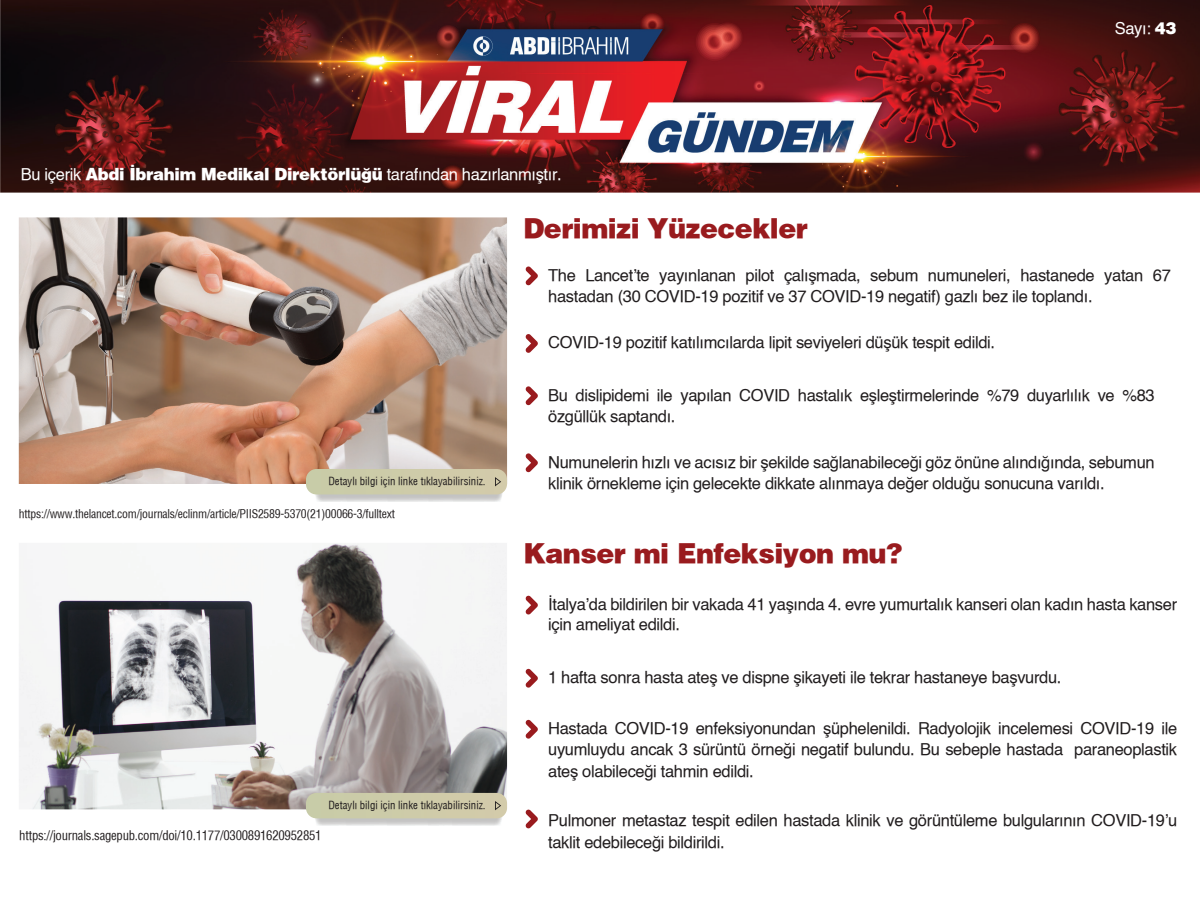
<style>
.page{position:relative;width:1200px;height:900px;background:#fff}
.page>*{position:absolute;margin:0;border:0;box-sizing:border-box;transform-origin:0 0}
.t1{font:27px "Helvetica X Black";letter-spacing:-.02em;color:#991b1e}
.t2{font:16.5px/21.5px "Helvetica X Book";letter-spacing:-.02em;color:#211d1e}
.t3{font:16.5px "Helvetica X Book";letter-spacing:-.02em;color:#fff}
.t4{font:12.75px "Helvetica T Condenced";letter-spacing:-.02em;color:#211d1e}
.t5{font:11.7px "Helvetica T Condenced";letter-spacing:-.02em;color:#211d1e}
.t6{font:10.8px "Helvetica Condensed X Book";color:#211d1e}
.s1{font-family:"Helvetica X Black"}
</style>
<div class="page">
<img style="left:0;top:0;width:1200px;height:810px">
<svg style="left:525px;top:267px;width:13px;height:19px"></svg>
<svg style="left:525px;top:334px;width:13px;height:19px"></svg>
<svg style="left:525px;top:386px;width:13px;height:19px"></svg>
<svg style="left:525px;top:453px;width:13px;height:19px"></svg>
<svg style="left:525px;top:596px;width:13px;height:19px"></svg>
<svg style="left:525px;top:669px;width:13px;height:19px"></svg>
<svg style="left:525px;top:720px;width:13px;height:19px"></svg>
<svg style="left:525px;top:810px;width:13px;height:19px"></svg>
<img style="left:19px;top:543px;width:488px;height:266px">
<img style="left:314px;top:818px;width:188px;height:8px">
<div style="left:306px;top:793px;width:201px;height:25px;background:#cecba9"></div>
<img style="left:19px;top:217px;width:488px;height:267px">
<img style="left:312px;top:494px;width:193px;height:8px">
<div style="left:306px;top:469px;width:201px;height:25px;background:#cecba9"></div>
<p class="t3" style="left:21px;top:163px;width:543px">Bu içerik <span class="s1">Abdi İbrahim Medikal Direktörlüğü</span> tarafından hazırlanmıştır.</p>
<h1 class="t1" style="left:524px;top:210px;width:286px">Derimizi Yüzecekler</h1>
<p class="t3" style="left:1115px;top:17px;width:63px">Sayı: <span class="s1">43</span></p>
<p class="t6" style="left:328px;top:475px;width:159px">Detaylı bilgi için linke tıklayabilirsiniz.</p>
<p class="t5" style="left:19px;top:506px;width:378px">https://www.thelancet.com/journals/eclinm/article/PIIS2589-5370(21)00066-3/fulltext</p>
<p class="t4" style="left:19px;top:827px;width:304px">https://journals.sagepub.com/doi/10.1177/0300891620952851</p>
<p class="t6" style="left:328px;top:799px;width:159px">Detaylı bilgi için linke tıklayabilirsiniz.</p>
<p class="t2" style="left:548px;top:265px;width:624px">The Lancet’te yayınlanan pilot çalışmada, sebum numuneleri, hastanede yatan 67 hastadan (30 COVID-19 pozitif ve 37 COVID-19 negatif) gazlı bez ile toplandı.</p>
<p class="t2" style="left:548px;top:333px;width:449px">COVID-19 pozitif katılımcılarda lipit seviyeleri düşük tespit edildi.</p>
<p class="t2" style="left:548px;top:385px;width:608px">Bu dislipidemi ile yapılan COVID hastalık eşleştirmelerinde %79 duyarlılık ve %83 özgüllük saptandı.</p>
<p class="t2" style="left:548px;top:452px;width:608px">Numunelerin hızlı ve acısız bir şekilde sağlanabileceği göz önüne alındığında, sebumun klinik örnekleme için gelecekte dikkate alınmaya değer olduğu sonucuna varıldı.</p>
<h1 class="t1" style="left:524px;top:536px;width:381px">Kanser mi Enfeksiyon mu?</h1>
<p class="t2" style="left:548px;top:595px;width:631px;line-height:19.8px">İtalya’da bildirilen bir vakada 41 yaşında 4. evre yumurtalık kanseri olan kadın hasta kanser için ameliyat edildi.</p>
<p class="t2" style="left:548px;top:667px;width:515px">1 hafta sonra hasta ateş ve dispne şikayeti ile tekrar hastaneye başvurdu.</p>
<p class="t2" style="left:548px;top:718px;width:631px;text-align:justify">Hastada COVID-19 enfeksiyonundan şüphelenildi. Radyolojik incelemesi COVID-19 ile uyumluydu ancak 3 sürüntü örneği negatif bulundu. Bu sebeple hastada paraneoplastik ateş olabileceği tahmin edildi.</p>
<p class="t2" style="left:548px;top:811px;width:631px">Pulmoner metastaz tespit edilen hastada klinik ve görüntüleme bulgularının COVID-19’u taklit edebileceği bildirildi.</p>
</div>
